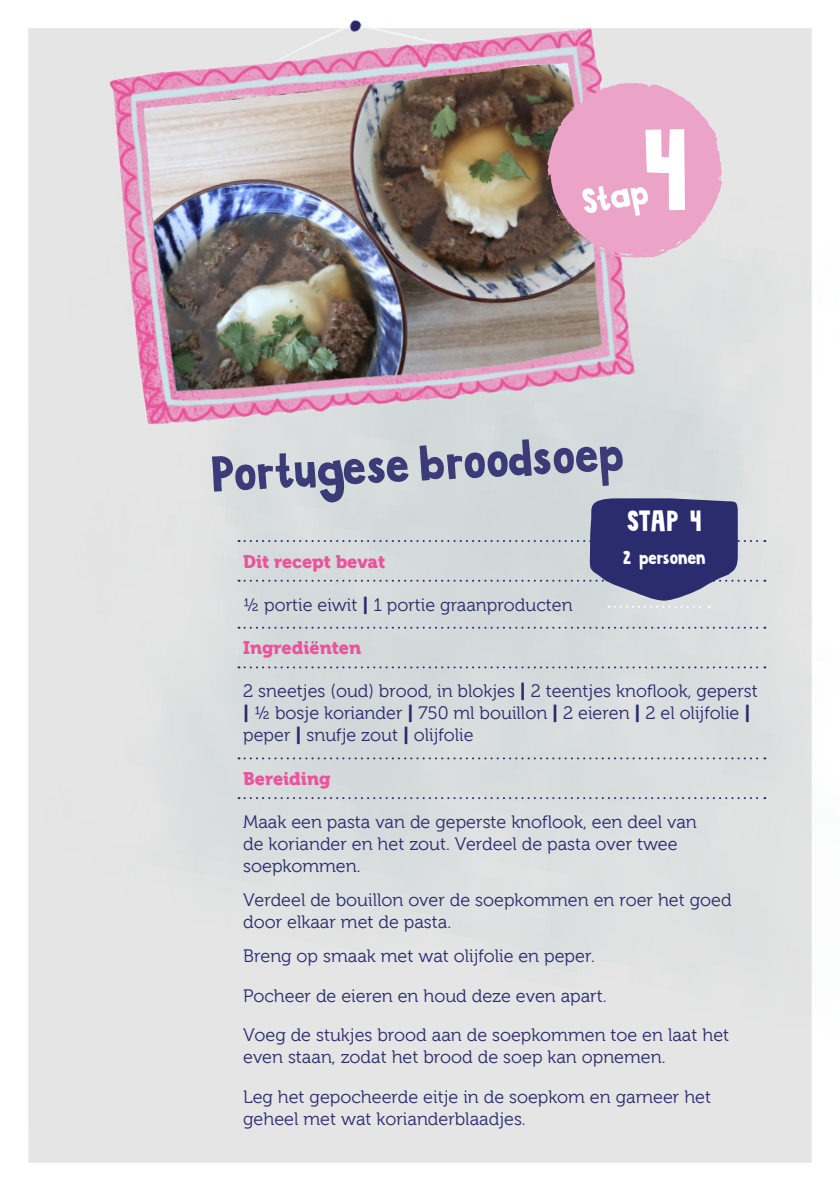
<style>
.page{position:relative;width:840px;height:1191px;background:#fff}
.page>*{position:absolute;margin:0;border:0;box-sizing:border-box;transform-origin:0 0}
.t1{font:700 110.2px "Aniara";color:#fff}
.Stappen{font:700 48px "Aniara";color:#3a3b77}
.sub_titel_recept{font:700 28px "Aniara";color:#fff}
.Body_PURPLE{font:18px/22px "Museo 300";color:#2a2c6e}
.Body_PURPLE-2{font:18px "Museo 900";color:#ec539c}
.sub_titel_recept-2{font:700 18px "Aniara";color:#fff}
.s1{font-family:"Museo 900"}
</style>
<div class="page">
<img style="left:28px;top:28px;width:784px;height:1135px">
<svg style="left:238px;top:626px;width:527px;height:2px"></svg>
<svg style="left:238px;top:666px;width:527px;height:2px"></svg>
<svg style="left:238px;top:757px;width:527px;height:2px"></svg>
<svg style="left:238px;top:797px;width:527px;height:2px"></svg>
<svg style="left:238px;top:498px;width:527px;height:110px;background:#adb2c2"></svg>
<img style="left:89px;top:20px;width:565px;height:444px">
<svg style="left:545px;top:81px;width:178px;height:178px;background:#dba5bf"></svg>
<p class="t1" style="left:641px;top:99px;width:49px">4</p>
<p class="Stappen" style="left:210px;top:443px;width:414px;rotate:-3deg">Portugese broodsoep</p>
<p class="sub_titel_recept" style="left:626px;top:503px;width:77px">STAP 4</p>
<p class="sub_titel_recept-2" style="left:622px;top:546px;width:84px">2 personen</p>
<p class="Body_PURPLE-2" style="left:243px;top:551px;width:143px">Dit recept bevat</p>
<p class="Body_PURPLE" style="left:243px;top:594px;width:331px">½ portie eiwit <span class="s1">|</span> 1 portie graanproducten</p>
<p class="Body_PURPLE-2" style="left:243px;top:638px;width:119px">Ingrediënten</p>
<p class="Body_PURPLE" style="left:243px;top:680px;width:516px">2 sneetjes (oud) brood, in blokjes <span class="s1">|</span> 2 teentjes knoflook, geperst <span class="s1">|</span> ½ bosje koriander <span class="s1">|</span> 750 ml bouillon <span class="s1">|</span> 2 eieren <span class="s1">|</span> 2 el olijfolie <span class="s1">| </span>peper <span class="s1">|</span> snufje zout <span class="s1">|</span> olijfolie</p>
<p class="Body_PURPLE-2" style="left:243px;top:768px;width:89px">Bereiding</p>
<p class="Body_PURPLE" style="left:243px;top:811px;width:455px">Maak een pasta van de geperste knoflook, een deel van de koriander en het zout. Verdeel de pasta over twee soepkommen.</p>
<p class="Body_PURPLE" style="left:243px;top:889px;width:489px">Verdeel de bouillon over de soepkommen en roer het goed door elkaar met de pasta.</p>
<p class="Body_PURPLE" style="left:243px;top:945px;width:353px">Breng op smaak met wat olijfolie en peper.</p>
<p class="Body_PURPLE" style="left:243px;top:984px;width:365px">Pocheer de eieren en houd deze even apart.</p>
<p class="Body_PURPLE" style="left:243px;top:1024px;width:487px">Voeg de stukjes brood aan de soepkommen toe en laat het even staan, zodat het brood de soep kan opnemen.</p>
<p class="Body_PURPLE" style="left:243px;top:1086px;width:469px">Leg het gepocheerde eitje in de soepkom en garneer het geheel met wat korianderblaadjes.</p>
</div>
